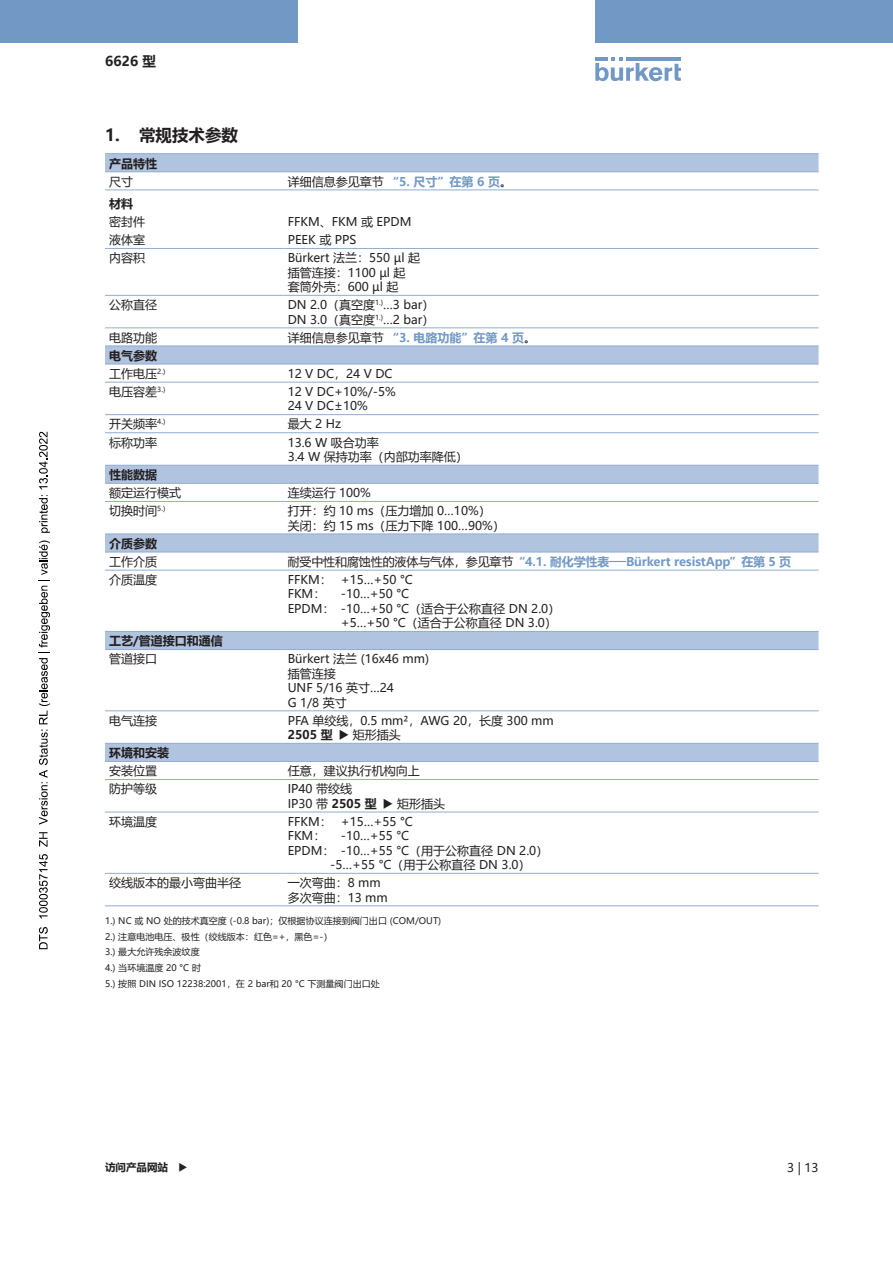
<style>
.page{position:relative;width:893px;height:1263px;background:#fff}
.page>*{position:absolute;margin:0;border:0;box-sizing:border-box;transform-origin:0 0}
.t1{font:700 16.5px "Microsoft Ya Hei";color:#231f20}
.t2{font:700 13.5px "Microsoft Ya Hei";color:#231f20}
.Bodytext___8pt{font:12px/14.4px "Microsoft Ya Hei";color:#231f20}
.Bodytext___8pt-2{font:700 12px "Microsoft Ya Hei";letter-spacing:-.01em;color:#7299c6}
.Bodytext___8pt___bol{font:700 12px "Microsoft Ya Hei";color:#231f20}
.Bodytext___8pt-3{font:700 12px "Microsoft Ya Hei";color:#231f20}
.t3{font:700 10.5px "Microsoft Ya Hei";color:#231f20}
.Footnote{font:9px "Microsoft Ya Hei";letter-spacing:.005em;color:#231f20}
.s1{font-weight:400;color:#231f20}
.s2{font-weight:400}
.s3{font-weight:700}
</style>
<div class="page">
<svg style="left:595px;top:57px;width:86px;height:24px"></svg>
<hr style="left:626px;top:57px;width:55px;height:4px;background:#7299c6">
<div style="left:0;top:0;width:298px;height:42px;background:#7299c6"></div>
<div style="left:595px;top:0;width:298px;height:42px;background:#7299c6"></div>
<svg style="left:105px;top:154px;width:714px;height:607px"></svg>
<hr style="left:105px;top:153px;width:178px;height:1px;background:#91acd2">
<hr style="left:283px;top:153px;width:536px;height:1px;background:#91acd2">
<hr style="left:105px;top:812px;width:178px;height:1px;background:#91acd2">
<hr style="left:283px;top:812px;width:536px;height:1px;background:#91acd2">
<hr style="left:105px;top:779px;width:178px;height:1px;background:#91acd2">
<hr style="left:283px;top:779px;width:536px;height:1px;background:#91acd2">
<hr style="left:105px;top:382px;width:178px;height:1px;background:#91acd2">
<hr style="left:283px;top:382px;width:536px;height:1px;background:#91acd2">
<hr style="left:105px;top:552px;width:178px;height:1px;background:#91acd2">
<hr style="left:283px;top:552px;width:536px;height:1px;background:#91acd2">
<hr style="left:105px;top:631px;width:178px;height:1px;background:#91acd2">
<hr style="left:283px;top:631px;width:536px;height:1px;background:#91acd2">
<hr style="left:105px;top:328px;width:178px;height:1px;background:#91acd2">
<hr style="left:283px;top:328px;width:536px;height:1px;background:#91acd2">
<hr style="left:105px;top:248px;width:178px;height:1px;background:#91acd2">
<hr style="left:283px;top:248px;width:536px;height:1px;background:#91acd2">
<hr style="left:105px;top:295px;width:178px;height:1px;background:#91acd2">
<hr style="left:283px;top:295px;width:536px;height:1px;background:#91acd2">
<hr style="left:105px;top:570px;width:178px;height:1px;background:#91acd2">
<hr style="left:283px;top:570px;width:536px;height:1px;background:#91acd2">
<hr style="left:105px;top:172px;width:178px;height:1px;background:#91acd2">
<hr style="left:283px;top:172px;width:536px;height:1px;background:#91acd2">
<hr style="left:105px;top:190px;width:178px;height:1px;background:#91acd2">
<hr style="left:283px;top:190px;width:536px;height:1px;background:#91acd2">
<hr style="left:105px;top:649px;width:178px;height:1px;background:#91acd2">
<hr style="left:283px;top:649px;width:536px;height:1px;background:#91acd2">
<hr style="left:105px;top:465px;width:178px;height:1px;background:#91acd2">
<hr style="left:283px;top:465px;width:536px;height:1px;background:#91acd2">
<hr style="left:105px;top:346px;width:178px;height:1px;background:#91acd2">
<hr style="left:283px;top:346px;width:536px;height:1px;background:#91acd2">
<hr style="left:105px;top:534px;width:178px;height:1px;background:#91acd2">
<hr style="left:283px;top:534px;width:536px;height:1px;background:#91acd2">
<hr style="left:105px;top:414px;width:178px;height:1px;background:#91acd2">
<hr style="left:105px;top:483px;width:178px;height:1px;background:#91acd2">
<hr style="left:283px;top:414px;width:536px;height:1px;background:#91acd2">
<hr style="left:283px;top:483px;width:536px;height:1px;background:#91acd2">
<hr style="left:105px;top:743px;width:178px;height:1px;background:#91acd2">
<hr style="left:283px;top:743px;width:536px;height:1px;background:#91acd2">
<hr style="left:105px;top:432px;width:178px;height:1px;background:#91acd2">
<hr style="left:105px;top:501px;width:178px;height:1px;background:#91acd2">
<hr style="left:283px;top:432px;width:536px;height:1px;background:#91acd2">
<hr style="left:283px;top:501px;width:536px;height:1px;background:#91acd2">
<hr style="left:105px;top:761px;width:178px;height:1px;background:#91acd2">
<hr style="left:283px;top:761px;width:536px;height:1px;background:#91acd2">
<hr style="left:105px;top:710px;width:178px;height:1px;background:#91acd2">
<hr style="left:283px;top:710px;width:536px;height:1px;background:#91acd2">
<hr style="left:105px;top:364px;width:178px;height:1px;background:#91acd2">
<hr style="left:283px;top:364px;width:536px;height:1px;background:#91acd2">
<hr style="left:105px;top:873px;width:178px;height:1px;background:#91acd2">
<hr style="left:283px;top:873px;width:536px;height:1px;background:#91acd2">
<hr style="left:105px;top:905px;width:178px;height:1px;background:#91acd2">
<hr style="left:283px;top:905px;width:536px;height:1px;background:#91acd2">
<svg style="left:39px;top:927px;width:9px;height:22px"></svg>
<svg style="left:39px;top:854px;width:9px;height:64px"></svg>
<svg style="left:39px;top:832px;width:9px;height:15px"></svg>
<svg style="left:39px;top:540px;width:11px;height:285px"></svg>
<svg style="left:39px;top:495px;width:11px;height:38px"></svg>
<svg style="left:39px;top:432px;width:9px;height:57px"></svg>
<p class="t2" style="left:105px;top:52px;width:52px">6626 型</p>
<p class="t1" style="left:105px;top:123px;width:135px">1. 常规技术参数</p>
<p class="Bodytext___8pt___bol" style="left:109px;top:155px;width:49px">产品特性</p>
<p class="Bodytext___8pt" style="left:109px;top:174px;width:25px">尺寸</p>
<p class="Bodytext___8pt-2" style="left:288px;top:173px;width:226px"><span class="s1">详细信息参见章节</span> “5. 尺寸”在第 6 页<span class="s1">。</span></p>
<p class="Bodytext___8pt___bol" style="left:109px;top:195px;width:25px">材料</p>
<p class="Bodytext___8pt" style="left:109px;top:214px;width:37px">密封件</p>
<p class="Bodytext___8pt" style="left:288px;top:214px;width:125px">FFKM、FKM 或 EPDM</p>
<p class="Bodytext___8pt" style="left:109px;top:232px;width:37px">液体室</p>
<p class="Bodytext___8pt" style="left:288px;top:232px;width:70px">PEEK 或 PPS</p>
<p class="Bodytext___8pt" style="left:109px;top:250px;width:37px">内容积</p>
<p class="Bodytext___8pt" style="left:288px;top:250px;width:134px">Bürkert 法兰：550 µl 起</p>
<p class="Bodytext___8pt" style="left:288px;top:265px;width:119px">插管连接：1100 µl 起</p>
<p class="Bodytext___8pt" style="left:288px;top:279px;width:112px">套筒外壳：600 µl 起</p>
<p class="Bodytext___8pt" style="left:109px;top:297px;width:49px">公称直径</p>
<p class="Bodytext___8pt" style="left:288px;top:297px;width:148px">DN 2.0（真空度<sup>1.)</sup>…3 bar）</p>
<p class="Bodytext___8pt" style="left:288px;top:312px;width:148px">DN 3.0（真空度<sup>1.)</sup>…2 bar）</p>
<p class="Bodytext___8pt" style="left:109px;top:330px;width:49px">电路功能</p>
<p class="Bodytext___8pt-2" style="left:288px;top:329px;width:250px"><span class="s1">详细信息参见章节</span> “3. 电路功能”在第 4 页<span class="s1">。</span></p>
<p class="Bodytext___8pt___bol" style="left:109px;top:347px;width:49px">电气参数</p>
<p class="Bodytext___8pt" style="left:109px;top:366px;width:58px">工作电压<sup>2.)</sup></p>
<p class="Bodytext___8pt" style="left:288px;top:366px;width:106px">12 V DC，24 V DC</p>
<p class="Bodytext___8pt" style="left:109px;top:384px;width:58px">电压容差<sup>3.)</sup></p>
<p class="Bodytext___8pt" style="left:288px;top:384px;width:110px">12 V DC+10%/-5%</p>
<p class="Bodytext___8pt" style="left:288px;top:398px;width:82px">24 V DC±10%</p>
<p class="Bodytext___8pt" style="left:109px;top:417px;width:58px">开关频率<sup>4.)</sup></p>
<p class="Bodytext___8pt" style="left:288px;top:417px;width:55px">最大 2 Hz</p>
<p class="Bodytext___8pt" style="left:109px;top:435px;width:49px">标称功率</p>
<p class="Bodytext___8pt" style="left:288px;top:435px;width:182px">13.6 W 吸合功率<br>3.4 W 保持功率（内部功率降低）</p>
<p class="Bodytext___8pt___bol" style="left:109px;top:466px;width:49px">性能数据</p>
<p class="Bodytext___8pt" style="left:109px;top:485px;width:73px">额定运行模式</p>
<p class="Bodytext___8pt" style="left:288px;top:485px;width:85px">连续运行 100%</p>
<p class="Bodytext___8pt" style="left:109px;top:503px;width:58px">切换时间<sup>5.)</sup></p>
<p class="Bodytext___8pt" style="left:288px;top:503px;width:205px">打开：约 10 ms（压力增加 0…10%）</p>
<p class="Bodytext___8pt" style="left:288px;top:518px;width:219px">关闭：约 15 ms（压力下降 100…90%）</p>
<p class="Bodytext___8pt___bol" style="left:109px;top:535px;width:49px">介质参数</p>
<p class="Bodytext___8pt" style="left:109px;top:554px;width:49px">工作介质</p>
<p class="Bodytext___8pt-2" style="left:288px;top:553px;width:505px"><span class="s1">耐受中性和腐蚀性的液体与气体，参见章节</span>“4.1. 耐化学性表──Bürkert resistApp”在第 5 页</p>
<p class="Bodytext___8pt" style="left:109px;top:572px;width:49px">介质温度</p>
<p class="Bodytext___8pt" style="left:288px;top:572px;width:127px">FFKM： +15…+50 °C</p>
<p class="Bodytext___8pt" style="left:288px;top:586px;width:39px">FKM：</p>
<p class="Bodytext___8pt" style="left:341px;top:586px;width:70px">-10…+50 °C</p>
<p class="Bodytext___8pt" style="left:288px;top:601px;width:274px;text-align:right">EPDM： -10…+50 °C（适合于公称直径 DN 2.0）+5…+50 °C（适合于公称直径 DN 3.0）</p>
<p class="Bodytext___8pt___bol" style="left:109px;top:633px;width:115px">工艺/管道接口和通信</p>
<p class="Bodytext___8pt" style="left:109px;top:651px;width:49px">管道接口</p>
<p class="Bodytext___8pt" style="left:288px;top:651px;width:143px">Bürkert 法兰 (16x46 mm)</p>
<p class="Bodytext___8pt" style="left:288px;top:666px;width:49px">插管连接</p>
<p class="Bodytext___8pt" style="left:288px;top:680px;width:108px">UNF 5/16 英寸…24</p>
<p class="Bodytext___8pt" style="left:288px;top:695px;width:61px">G 1/8 英寸</p>
<p class="Bodytext___8pt" style="left:109px;top:713px;width:49px">电气连接</p>
<p class="Bodytext___8pt" style="left:288px;top:713px;width:268px">PFA 单绞线，0.5 mm²，AWG 20，长度 300 mm</p>
<p class="Bodytext___8pt-3" style="left:288px;top:726px;width:115px">2505 型 ◆ <span class="s2">矩形插头</span></p>
<p class="Bodytext___8pt___bol" style="left:109px;top:744px;width:61px">环境和安装</p>
<p class="Bodytext___8pt" style="left:109px;top:763px;width:49px">安装位置</p>
<p class="Bodytext___8pt" style="left:288px;top:763px;width:133px">任意，建议执行机构向上</p>
<p class="Bodytext___8pt" style="left:109px;top:781px;width:49px">防护等级</p>
<p class="Bodytext___8pt" style="left:288px;top:781px;width:66px">IP40 带绞线</p>
<p class="Bodytext___8pt" style="left:288px;top:796px;width:159px">IP30 带 <span class="s3">2505 型</span> ◆ 矩形插头</p>
<p class="Bodytext___8pt" style="left:109px;top:814px;width:49px">环境温度</p>
<p class="Bodytext___8pt" style="left:288px;top:814px;width:127px">FFKM： +15…+55 °C</p>
<p class="Bodytext___8pt" style="left:288px;top:828px;width:39px">FKM：</p>
<p class="Bodytext___8pt" style="left:341px;top:828px;width:70px">-10…+55 °C</p>
<p class="Bodytext___8pt" style="left:330px;top:843px;width:220px;text-indent:-43px">EPDM： -10…+55 °C（用于公称直径 DN 2.0）-5…+55 °C（用于公称直径 DN 3.0）</p>
<p class="Bodytext___8pt" style="left:109px;top:875px;width:134px">绞线版本的最小弯曲半径</p>
<p class="Bodytext___8pt" style="left:288px;top:875px;width:95px">一次弯曲：8 mm</p>
<p class="Bodytext___8pt" style="left:288px;top:890px;width:102px">多次弯曲：13 mm</p>
<p class="Footnote" style="left:105px;top:914px;width:338px">1.) NC 或 NO 处的技术真空度 (-0.8 bar)；仅根据协议连接到阀门出口 (COM/OUT)</p>
<p class="Footnote" style="left:105px;top:930px;width:229px">2.) 注意电池电压、极性（绞线版本：红色=+，黑色=-）</p>
<p class="Footnote" style="left:105px;top:946px;width:96px">3.) 最大允许残余波纹度</p>
<p class="Footnote" style="left:105px;top:962px;width:98px">4.) 当环境温度 20 °C 时</p>
<p class="Footnote" style="left:105px;top:977px;width:276px">5.) 按照 DIN ISO 12238:2001，在 2 bar和 20 °C 下测量阀门出口处</p>
<p class="t3" style="left:105px;top:1159px;width:84px">访问产品网站 ◆</p>
<p class="Bodytext___8pt" style="left:787px;top:1160px;width:33px">3 | 13</p>
</div>
